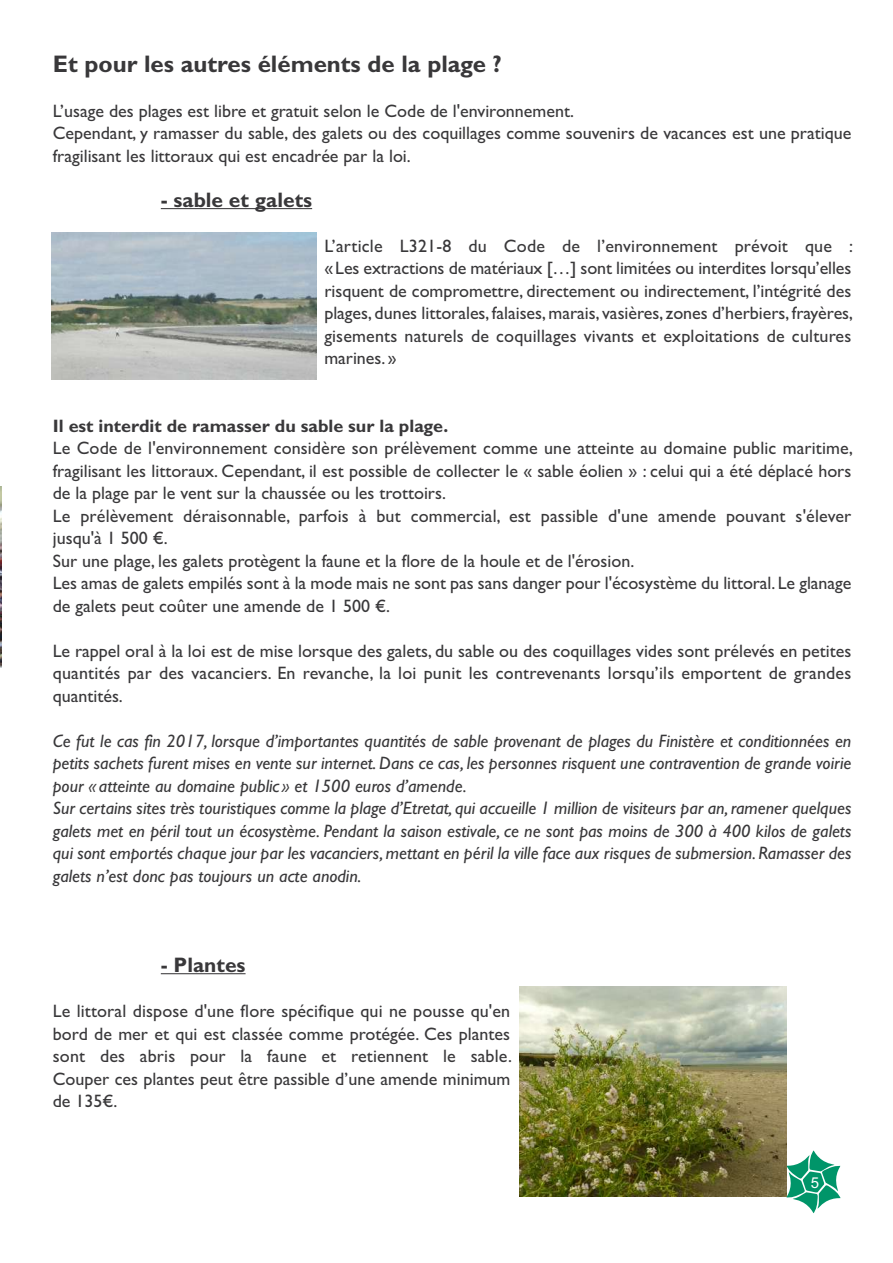
<style>
.page{position:relative;width:893px;height:1263px;background:#fff}
.page>*{position:absolute;margin:0;border:0;box-sizing:border-box;transform-origin:0 0}
.t1{font:700 24px "Gill Sans";color:#39383a}
.t2{font:700 21px "Gill Sans";color:#39383a}
.t3{font:18px/22.5px "Gill Sans";color:#39383a;text-align:justify}
.t4{font:italic 18px/22.5px "Gill Sans";color:#39383a}
.t5{font:700 18px "Gill Sans";color:#39383a}
.t6{font:15px "Arial";color:#fff}
</style>
<div class="page">
<hr style="left:161px;top:208px;width:151px;height:1px;background:#39383a">
<hr style="left:161px;top:973px;width:85px;height:1px;background:#39383a">
<svg style="left:786px;top:1150px;width:55px;height:63px"></svg>
<img style="left:0;top:486px;width:2px;height:182px">
<img style="left:51px;top:232px;width:266px;height:148px">
<img style="left:519px;top:986px;width:267px;height:210px">
<h1 class="t1" style="left:53px;top:50px;width:450px">Et pour les autres éléments de la plage ?</h1>
<p class="t3" style="left:53px;top:99px;width:800px;text-align:left">L’usage des plages est libre et gratuit selon le Code de l'environnement.<br>Cependant, y ramasser du sable, des galets ou des coquillages comme souvenirs de vacances est une pratique fragilisant les littoraux qui est encadrée par la loi.</p>
<p class="t2" style="left:161px;top:187px;width:153px">- sable et galets</p>
<p class="t3" style="left:324px;top:234px;width:530px">L’article L321-8 du Code de l’environnement prévoit que : «Les extractions de matériaux […] sont limitées ou interdites lorsqu’elles risquent de compromettre, directement ou indirectement, l’intégrité des plages, dunes littorales, falaises,marais, vasières, zones d’herbiers, frayères, gisements naturels de coquillages vivants et exploitations de cultures marines. »</p>
<p class="t5" style="left:53px;top:415px;width:397px">Il est interdit de ramasser du sable sur la plage.</p>
<p class="t3" style="left:53px;top:437px;width:802px;text-align:left">Le Code de l'environnement considère son prélèvement comme une atteinte au domaine public maritime, fragilisant les littoraux. Cependant, il est possible de collecter le « sable éolien » : celui qui a été déplacé hors de la plage par le vent sur la chaussée ou les trottoirs.<br>Le prélèvement déraisonnable, parfois à but commercial, est passible d'une amende pouvant s'élever jusqu'à 1 500 €.<br>Sur une plage, les galets protègent la faune et la flore de la houle et de l'érosion.<br>Les amas de galets empilés sont à la mode mais ne sont pas sans danger pour l'écosystème du littoral. Le glanage de galets peut coûter une amende de 1 500 €.</p>
<p class="t3" style="left:53px;top:639px;width:800px">Le rappel oral à la loi est de mise lorsque des galets, du sable ou des coquillages vides sont prélevés en petites quantités par des vacanciers. En revanche, la loi punit les contrevenants lorsqu’ils emportent de grandes quantités.</p>
<p class="t4" style="left:53px;top:729px;width:800px">Ce fut le cas fin 2017, lorsque d’importantes quantités de sable provenant de plages du Finistère et conditionnées en petits sachets furent mises en vente sur internet.Dans ce cas, les personnes risquent une contravention de grande voirie pour « atteinte au domaine public » et 1500 euros d’amende.<br>Sur certains sites très touristiques comme la plage d’Etretat, qui accueille 1 million de visiteurs par an,ramener quelques galets met en péril tout un écosystème. Pendant la saison estivale, ce ne sont pas moins de 300 à 400 kilos de galets qui sont emportés chaque jour par les vacanciers,mettant en péril la ville face aux risques de submersion. Ramasser des galets n’est donc pas toujours un acte anodin.</p>
<p class="t2" style="left:161px;top:952px;width:86px">- Plantes</p>
<p class="t3" style="left:53px;top:999px;width:461px">Le littoral dispose d'une flore spécifique qui ne pousse qu'en bord de mer et qui est classée comme protégée. Ces plantes sont des abris pour la faune et retiennent le sable.<br>Couper ces plantes peut être passible d’une amende minimum de 135€.</p>
<p class="t6" style="left:811px;top:1174px;width:10px">5</p>
</div>
